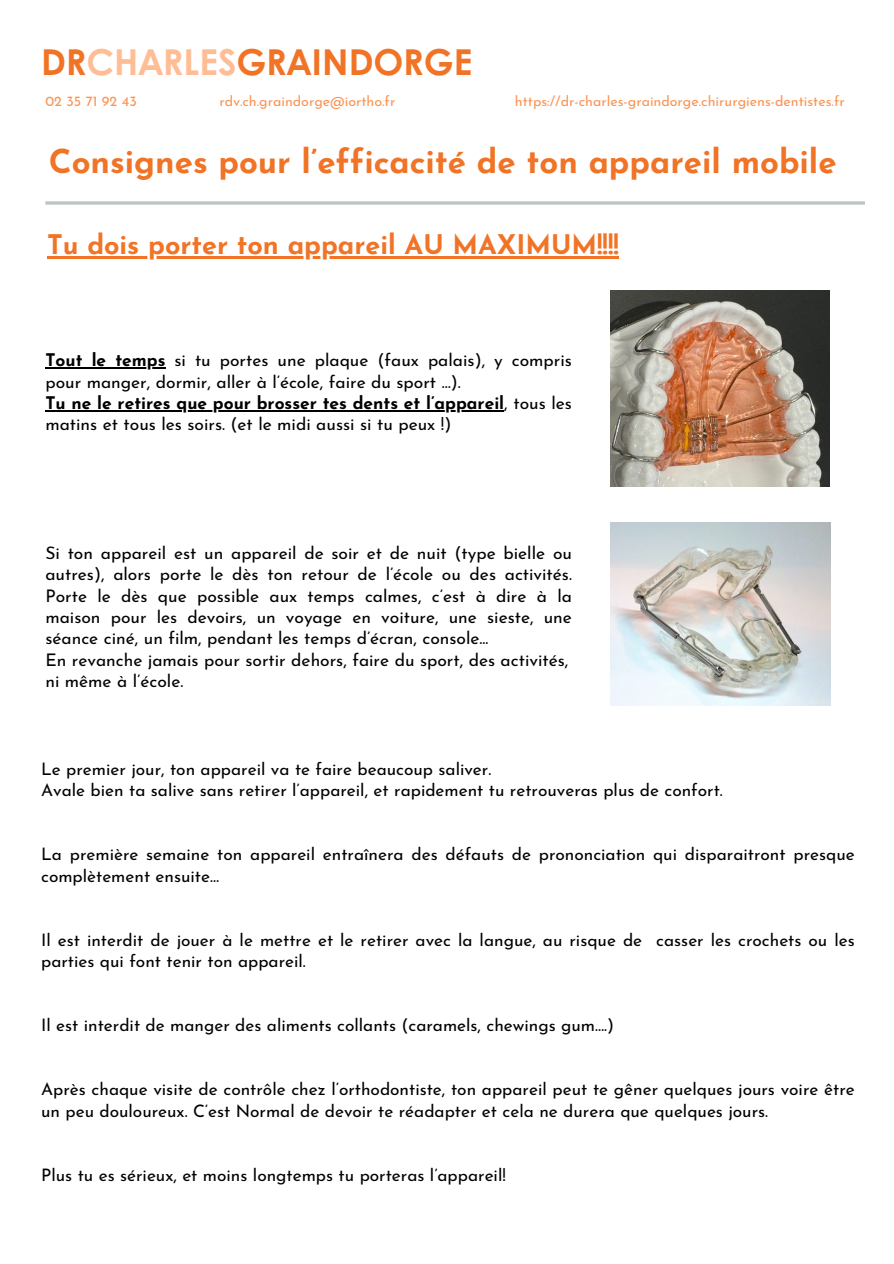
<style>
.page{position:relative;width:894px;height:1264px;background:#fff}
.page>*{position:absolute;margin:0;border:0;box-sizing:border-box;transform-origin:0 0}
.t1{font:700 35.7px "Century Gothic";color:#f17426}
.t2{font:700 33px "Josefin Sans";color:#f17426}
.t3{font:700 27px "Josefin Sans";color:#f17426}
.t4{font:17.4px/21.3px "Josefin Sans";color:#000}
.t5{font:17.25px/21.3px "Josefin Sans";color:#000}
.t6{font:14.25px "Josefin Sans";color:#fd9352}
.s1{color:#ffbd95}
.s2{font-weight:700}
</style>
<div class="page">
<svg style="left:45px;top:201px;width:819px;height:4px;background:#c7cdcd"></svg>
<img style="left:610px;top:522px;width:220px;height:183px">
<img style="left:610px;top:290px;width:219px;height:196px">
<hr style="left:47px;top:256px;width:571px;height:2px;background:#f17426">
<hr style="left:45px;top:367px;width:120px;height:1px;background:#000">
<hr style="left:45px;top:410px;width:459px;height:1px;background:#000">
<p class="t1" style="left:41px;top:35px;width:432px">DR<span class="s1">CHARLES</span>GRAINDORGE</p>
<p class="t6" style="left:45px;top:96px;width:93px">02 35 71 92 43</p>
<p class="t6" style="left:219px;top:96px;width:177px">rdv.ch.graindorge@iortho.fr</p>
<p class="t6" style="left:514px;top:96px;width:331px">https://dr-charles-graindorge.chirurgiens-dentistes.fr</p>
<p class="t2" style="left:49px;top:148px;width:789px">Consignes pour l’efficacité de ton appareil mobile</p>
<p class="t3" style="left:47px;top:233px;width:573px">Tu dois porter ton appareil AU MAXIMUM!!!!</p>
<p class="t4" style="left:45px;top:351px;width:528px"><span class="s2">Tout le temps</span> si tu portes une plaque (faux palais), y compris pour manger, dormir, aller à l’école, faire du sport …).</p>
<p class="t4" style="left:45px;top:394px;width:528px"><span class="s2">Tu ne le retires que pour brosser tes dents et l’appareil</span>, tous les matins et tous les soirs. (et le midi aussi si tu peux !)</p>
<p class="t4" style="left:45px;top:544px;width:528px;text-align:justify">Si ton appareil est un appareil de soir et de nuit (type bielle ou autres), alors porte le dès ton retour de l’école ou des activités.<br>Porte le dès que possible aux temps calmes, c’est à dire à la maison pour les devoirs, un voyage en voiture, une sieste, une séance ciné, un film, pendant les temps d’écran, console...</p>
<p class="t4" style="left:45px;top:650px;width:524px">En revanche jamais pour sortir dehors, faire du sport, des activités, ni même à l’école.</p>
<p class="t5" style="left:41px;top:759px;width:451px">Le premier jour, ton appareil va te faire beaucoup saliver.</p>
<p class="t5" style="left:41px;top:781px;width:683px">Avale bien ta salive sans retirer l’appareil, et rapidement tu retrouveras plus de confort.</p>
<p class="t5" style="left:41px;top:845px;width:814px">La première semaine ton appareil entraînera des défauts de prononciation qui disparaitront presque complètement ensuite…</p>
<p class="t5" style="left:41px;top:930px;width:814px">Il est interdit de jouer à le mettre et le retirer avec la langue, au risque de casser les crochets ou les parties qui font tenir ton appareil.</p>
<p class="t5" style="left:41px;top:1016px;width:574px">Il est interdit de manger des aliments collants (caramels, chewings gum….)</p>
<p class="t5" style="left:41px;top:1080px;width:814px">Après chaque visite de contrôle chez l’orthodontiste, ton appareil peut te gêner quelques jours voire être un peu douloureux. C’est Normal de devoir te réadapter et cela ne durera que quelques jours.</p>
<p class="t5" style="left:41px;top:1165px;width:466px">Plus tu es sérieux, et moins longtemps tu porteras l’appareil!</p>
</div>
